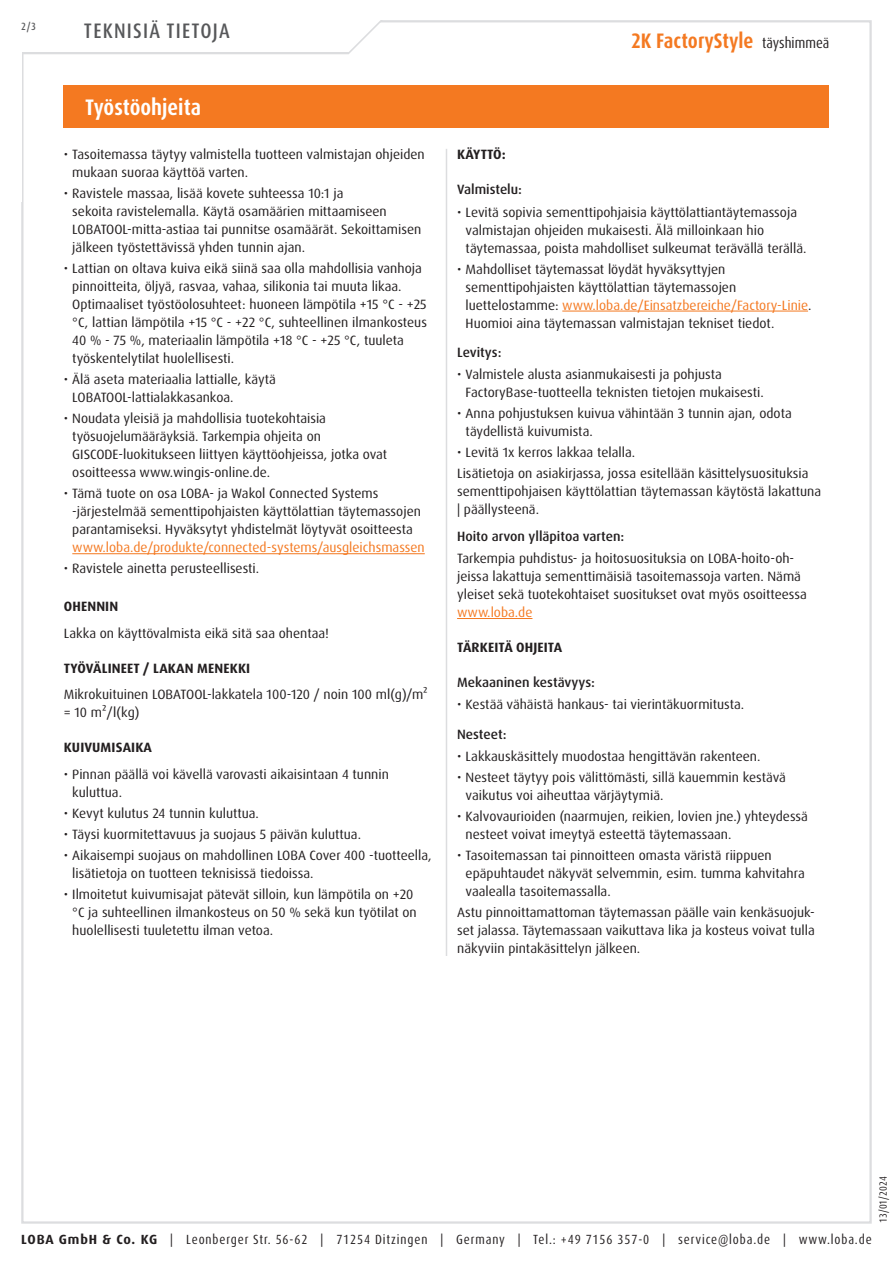
<style>
.page{position:relative;width:893px;height:1263px;background:#fff}
.page>*{position:absolute;margin:0;border:0;box-sizing:border-box;transform-origin:0 0}
.Abschnitt{font:700 condensed 22.5px "Dax Pro";color:#fff}
.t1{font:700 condensed 21px "Dax Pro";color:#f47921}
.t2{font:500 condensed 21px "Dax Pro";letter-spacing:.06em;color:#57585a}
.Text{font:13.5px/18px "Dax Pro";color:#231f20}
.t3{font:500 13.5px "Dax Pro";color:#231f20}
.t4{font:700 13.5px "Dax Pro";letter-spacing:.01em;color:#231f20}
.t5{font:condensed 13.35px "Dax Pro";letter-spacing:.065em;color:#231f20}
.t6{font:condensed 10.5px "Dax Pro";color:#231f20}
.t7{font:500 condensed 10.5px "Dax Pro";color:#57585a}
.s1{color:#f47921}
.s2{font-weight:400;font-size:15px;color:#231f20}
.s3{font-weight:700;font-stretch:normal}
</style>
<div class="page">
<svg style="left:22px;top:20px;width:410px;height:35px"></svg>
<div style="left:64px;top:85px;width:765px;height:43px;background:#f47921"></div>
<hr style="left:72px;top:553px;width:353px;height:1px;background:#f47921">
<hr style="left:562px;top:311px;width:246px;height:1px;background:#f47921">
<hr style="left:457px;top:618px;width:75px;height:1px;background:#f47921">
<hr style="left:446px;top:149px;width:1px;height:807px;background:#dcdddf">
<p class="t7" style="left:21px;top:19px;width:16px">2/3</p>
<h2 class="t2" style="left:84px;top:17px;width:147px">TEKNISIÄ TIETOJA</h2>
<p class="Abschnitt" style="left:85px;top:93px;width:118px">Työstöohjeita</p>
<p class="Text" style="left:72px;top:146px;width:354px;text-indent:-9px">• Tasoitemassa täytyy valmistella tuotteen valmistajan ohjeiden mukaan suoraa käyttöä varten.</p>
<p class="Text" style="left:72px;top:185px;width:351px;text-indent:-9px">• Ravistele massaa, lisää kovete suhteessa 10:1 ja<br>sekoita ravistelemalla. Käytä osamäärien mittaamiseen LOBATOOL-mitta-astiaa tai punnitse osamäärät. Sekoittamisen jälkeen työstettävissä yhden tunnin ajan.</p>
<p class="Text" style="left:72px;top:260px;width:356px;text-indent:-9px">• Lattian on oltava kuiva eikä siinä saa olla mahdollisia vanhoja pinnoitteita, öljyä, rasvaa, vahaa, silikonia tai muuta likaa.<br>Optimaaliset työstöolosuhteet: huoneen lämpötila +15 °C - +25 °C, lattian lämpötila +15 °C - +22 °C, suhteellinen ilmankosteus 40 % - 75 %, materiaalin lämpötila +18 °C - +25 °C, tuuleta työskentelytilat huolellisesti.</p>
<p class="Text" style="left:72px;top:371px;width:205px;text-indent:-9px">• Älä aseta materiaalia lattialle, käytä<br>LOBATOOL-lattialakkasankoa.</p>
<p class="Text" style="left:72px;top:410px;width:316px;text-indent:-9px">• Noudata yleisiä ja mahdollisia tuotekohtaisia työsuojelumääräyksiä. Tarkempia ohjeita on GISCODE-luokitukseen liittyen käyttöohjeissa, jotka ovat osoitteessa www.wingis-online.de.</p>
<p class="Text" style="left:72px;top:485px;width:354px;text-indent:-9px">• Tämä tuote on osa LOBA- ja Wakol Connected Systems -järjestelmää sementtipohjaisten käyttölattian täytemassojen parantamiseksi. Hyväksytyt yhdistelmät löytyvät osoitteesta <span class="s1">www.loba.de/produkte/connected-systems/ausgleichsmassen</span></p>
<p class="Text" style="left:64px;top:560px;width:197px">• Ravistele ainetta perusteellisesti.</p>
<p class="t4" style="left:64px;top:598px;width:56px">OHENNIN</p>
<p class="Text" style="left:64px;top:624px;width:267px">Lakka on käyttövalmista eikä sitä saa ohentaa!</p>
<p class="t4" style="left:64px;top:659px;width:188px">TYÖVÄLINEET / LAKAN MENEKKI</p>
<p class="Text" style="left:64px;top:686px;width:366px">Mikrokuituinen LOBATOOL-lakkatela 100-120 / noin 100 ml(g)/m² = 10 m²/l(kg)</p>
<p class="t4" style="left:64px;top:739px;width:90px">KUIVUMISAIKA</p>
<p class="Text" style="left:72px;top:765px;width:318px;text-indent:-9px">• Pinnan päällä voi kävellä varovasti aikaisintaan 4 tunnin kuluttua.</p>
<p class="Text" style="left:64px;top:804px;width:197px">• Kevyt kulutus 24 tunnin kuluttua.</p>
<p class="Text" style="left:64px;top:825px;width:299px">• Täysi kuormitettavuus ja suojaus 5 päivän kuluttua.</p>
<p class="Text" style="left:72px;top:846px;width:361px;text-indent:-9px">• Aikaisempi suojaus on mahdollinen LOBA Cover 400 -tuotteella, lisätietoja on tuotteen teknisissä tiedoissa.</p>
<p class="Text" style="left:72px;top:885px;width:346px;text-indent:-9px">• Ilmoitetut kuivumisajat pätevät silloin, kun lämpötila on +20 °C ja suhteellinen ilmankosteus on 50 % sekä kun työtilat on huolellisesti tuuletettu ilman vetoa.</p>
<h2 class="t1" style="left:631px;top:28px;width:200px">2K FactoryStyle <span class="s2">täyshimmeä</span></h2>
<p class="t4" style="left:457px;top:146px;width:50px">KÄYTTÖ:</p>
<p class="t3" style="left:457px;top:181px;width:66px">Valmistelu:</p>
<p class="Text" style="left:466px;top:203px;width:342px;text-indent:-9px">• Levitä sopivia sementtipohjaisia käyttölattiantäytemassoja valmistajan ohjeiden mukaisesti. Älä milloinkaan hio täytemassaa, poista mahdolliset sulkeumat terävällä terällä.</p>
<p class="Text" style="left:466px;top:260px;width:347px;text-indent:-9px">• Mahdolliset täytemassat löydät hyväksyttyjen sementtipohjaisten käyttölattian täytemassojen luettelostamme: <span class="s1">www.loba.de/Einsatzbereiche/Factory-Linie</span>.<br>Huomioi aina täytemassan valmistajan tekniset tiedot.</p>
<p class="t3" style="left:457px;top:344px;width:46px">Levitys:</p>
<p class="Text" style="left:466px;top:366px;width:300px;text-indent:-9px">• Valmistele alusta asianmukaisesti ja pohjusta<br>FactoryBase-tuotteella teknisten tietojen mukaisesti.</p>
<p class="Text" style="left:466px;top:405px;width:328px;text-indent:-9px">• Anna pohjustuksen kuivua vähintään 3 tunnin ajan, odota täydellistä kuivumista.</p>
<p class="Text" style="left:457px;top:444px;width:180px">• Levitä 1x kerros lakkaa telalla.</p>
<p class="Text" style="left:457px;top:465px;width:366px">Lisätietoja on asiakirjassa, jossa esitellään käsittelysuosituksia sementtipohjaisen käyttölattian täytemassan käytöstä lakattuna | päällysteenä.</p>
<p class="t3" style="left:457px;top:527px;width:169px">Hoito arvon ylläpitoa varten:</p>
<p class="Text" style="left:457px;top:549px;width:351px">Tarkempia puhdistus- ja hoitosuosituksia on LOBA-hoito-oh&shy;jeissa lakattuja sementtimäisiä tasoitemassoja varten. Nämä yleiset sekä tuotekohtaiset suositukset ovat myös osoitteessa <span class="s1">www.loba.de</span></p>
<p class="t4" style="left:457px;top:639px;width:107px">TÄRKEITÄ OHJEITA</p>
<p class="t3" style="left:457px;top:674px;width:139px">Mekaaninen kestävyys:</p>
<p class="Text" style="left:457px;top:696px;width:289px">• Kestää vähäistä hankaus- tai vierintäkuormitusta.</p>
<p class="t3" style="left:457px;top:725px;width:51px">Nesteet:</p>
<p class="Text" style="left:457px;top:747px;width:305px">• Lakkauskäsittely muodostaa hengittävän rakenteen.</p>
<p class="Text" style="left:466px;top:768px;width:322px;text-indent:-9px">• Nesteet täytyy pois välittömästi, sillä kauemmin kestävä vaikutus voi aiheuttaa värjäytymiä.</p>
<p class="Text" style="left:466px;top:807px;width:344px;text-indent:-9px">• Kalvovaurioiden (naarmujen, reikien, lovien jne.) yhteydessä nesteet voivat imeytyä esteettä täytemassaan.</p>
<p class="Text" style="left:466px;top:846px;width:341px;text-indent:-9px">• Tasoitemassan tai pinnoitteen omasta väristä riippuen epäpuhtaudet näkyvät selvemmin, esim. tumma kahvitahra vaalealla tasoitemassalla.</p>
<p class="Text" style="left:457px;top:903px;width:359px;text-align:justify">Astu pinnoittamattoman täytemassan päälle vain kenkäsuojuk&shy;set jalassa. Täytemassaan vaikuttava lika ja kosteus voivat tulla näkyviin pintakäsittelyn jälkeen.</p>
<p class="t6" style="left:876px;top:1222px;width:48px;rotate:-90deg">13/01/2024</p>
<p class="t5" style="left:21px;top:1230px;width:852px"><span class="s3">LOBA GmbH &amp; Co. KG</span> | Leonberger Str. 56-62 | 71254 Ditzingen | Germany | Tel.: +49 7156 357-0 | service@loba.de | www.loba.de</p>
</div>
